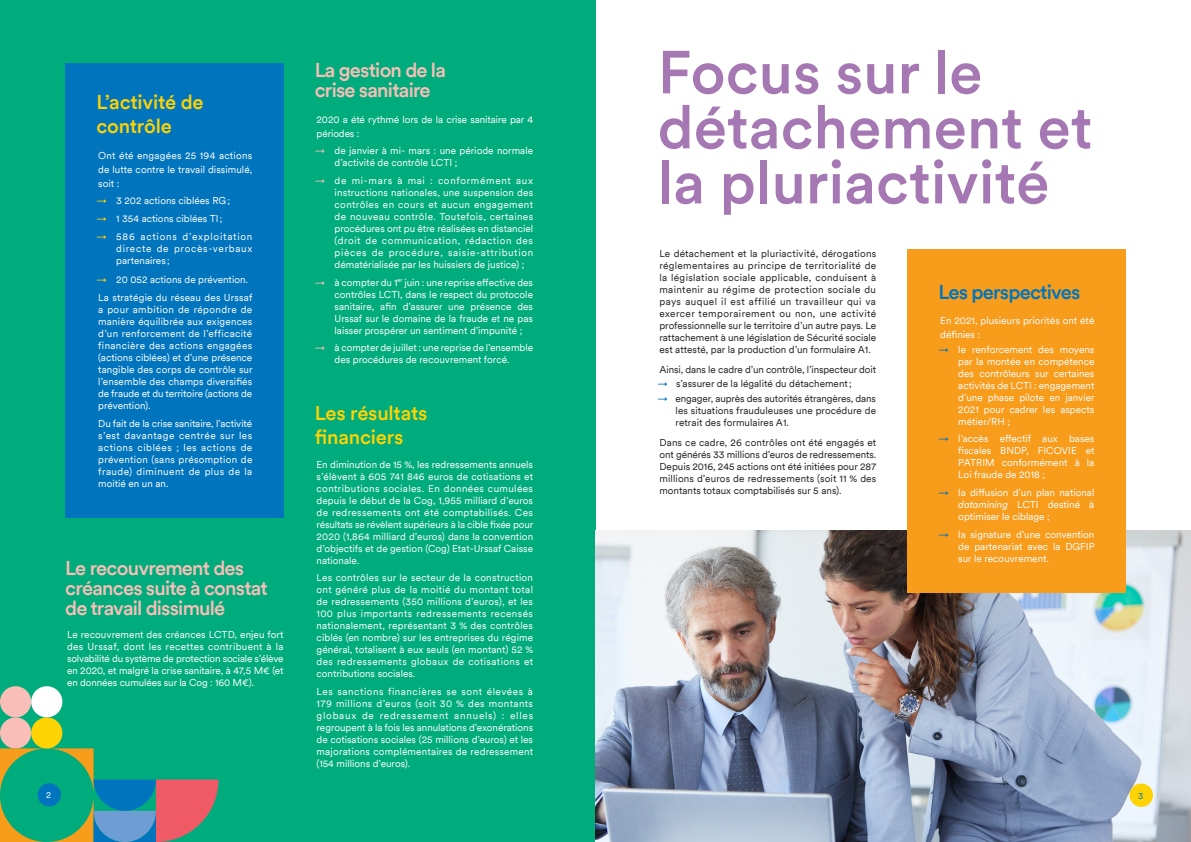
<style>
.page{position:relative;width:1191px;height:842px;background:#fff}
.page>*{position:absolute;margin:0;border:0;box-sizing:border-box;transform-origin:0 0}
.t1{font:500 60px/55px "Circular";color:#a577b3}
.Sous_titre{font:500 20px/20px "Circular";letter-spacing:-.04em;color:#f9beb7}
.Sous_titre-2{font:500 20px/24px "Circular";letter-spacing:-.01em;color:#fed304}
.Sous_titre-3{font:500 20px "Circular";letter-spacing:-.04em;color:#0075bd}
.Texte_à_puces{font:10px/12px "Circular";color:#fff;text-align:justify}
.Texte_à_puces-2{font:10px/12px "Circular";color:#231f20;text-align:justify}
.t2{font:9px "Circular";color:#fff}
.t3{font:9px "Circular";color:#0075bd}
.s1{color:#fed304}
.s2{color:#f9beb7}
.s3{color:#0075bd}
.s4{font-style:italic}
</style>
<div class="page">
<div style="left:0;top:0;width:595px;height:842px;background:#00ac7c"></div>
<img style="left:595px;top:530px;width:596px;height:312px">
<div style="left:65px;top:63px;width:218px;height:455px;background:#0075bd"></div>
<div style="left:907px;top:249px;width:218px;height:344px;background:#f89c1c"></div>
<svg style="left:0;top:686px;width:218px;height:156px"></svg>
<div style="left:1129px;top:783px;width:24px;height:24px;background:#fed304;border-radius:12px"></div>
<p class="Sous_titre-2" style="left:96px;top:89px;width:109px">L’activité de contrôle</p>
<p class="Texte_à_puces" style="left:98px;top:148px;width:156px;line-height:14px">Ont été engagées 25 194 actions de lutte contre le travail dissimulé, soit :</p>
<p class="Texte_à_puces" style="left:96px;top:194px;width:135px"><span class="s1">→</span> 3 202 actions ciblées RG;</p>
<p class="Texte_à_puces" style="left:96px;top:212px;width:127px"><span class="s1">→</span> 1 354 actions ciblées TI;</p>
<p class="Texte_à_puces" style="left:116px;top:230px;width:138px;text-indent:-20px"><span class="s1">→</span> 586 actions d’exploitation directe de procès-verbaux partenaires ;</p>
<p class="Texte_à_puces" style="left:96px;top:273px;width:153px"><span class="s1">→</span> 20 052 actions de prévention.</p>
<p class="Texte_à_puces" style="left:98px;top:291px;width:156px">La stratégie du réseau des Urssaf a pour ambition de répondre de manière équilibrée aux exigences d’un renforcement de l’efficacité financière des actions engagées (actions ciblées) et d’une présence tangible des corps de contrôle sur l’ensemble des champs diversifiés de fraude et du territoire (actions de prévention).</p>
<p class="Texte_à_puces" style="left:98px;top:417px;width:156px">Du fait de la crise sanitaire, l’activité s’est davantage centrée sur les actions ciblées ; les actions de prévention (sans présomption de fraude) diminuent de plus de la moitié en un an.</p>
<p class="Sous_titre" style="left:65px;top:557px;width:204px">Le recouvrement des créances suite à constat de travail dissimulé</p>
<p class="Texte_à_puces" style="left:67px;top:628px;width:218px">Le recouvrement des créances LCTD, enjeu fort des Urssaf, dont les recettes contribuent à la solvabilité du système de protection sociale s’élève en 2020, et malgré la crise sanitaire, à 47,5 M€ (et en données cumulées sur la Cog : 160 M€).</p>
<p class="t2" style="left:46px;top:789px;width:6px">2</p>
<p class="Sous_titre" style="left:315px;top:59px;width:133px">La gestion de la crise sanitaire</p>
<p class="Texte_à_puces" style="left:316px;top:112px;width:218px;line-height:14px">2020 a été rythmé lors de la crise sanitaire par 4 périodes :</p>
<p class="Texte_à_puces" style="left:334px;top:144px;width:200px;text-indent:-20px"><span class="s2">→</span> de janvier à mi- mars : une période normale d’activité de contrôle LCTI ;</p>
<p class="Texte_à_puces" style="left:334px;top:174px;width:200px;text-indent:-20px"><span class="s2">→</span> de mi-mars à mai : conformément aux instructions nationales, une suspension des contrôles en cours et aucun engagement de nouveau contrôle. Toutefois, certaines procédures ont pu être réalisées en distanciel (droit de communication, rédaction des pièces de procédure, saisie-attribution dématérialisée par les huissiers de justice) ;</p>
<p class="Texte_à_puces" style="left:334px;top:276px;width:200px;text-indent:-20px"><span class="s2">→</span> à compter du 1<sup>er</sup> juin : une reprise effective des contrôles LCTI, dans le respect du protocole sanitaire, afin d’assurer une présence des Urssaf sur le domaine de la fraude et ne pas laisser prospérer un sentiment d’impunité ;</p>
<p class="Texte_à_puces" style="left:315px;top:341px;width:220px;text-align:center"><span class="s2">→</span> à compter de juillet : une reprise de l’ensemble des procédures de recouvrement forcé.</p>
<p class="Sous_titre-2" style="left:315px;top:400px;width:114px">Les résultats financiers</p>
<p class="Texte_à_puces" style="left:316px;top:458px;width:218px">En diminution de 15 %, les redressements annuels s’élèvent à 605 741 846 euros de cotisations et contributions sociales. En données cumulées depuis le début de la Cog, 1,955 milliard d’euros de redressements ont été comptabilisés. Ces résultats se révèlent supérieurs à la cible fixée pour 2020 (1,864 milliard d’euros) dans la convention d’objectifs et de gestion (Cog) Etat-Urssaf Caisse nationale.</p>
<p class="Texte_à_puces" style="left:316px;top:571px;width:218px">Les contrôles sur le secteur de la construction ont généré plus de la moitié du montant total de redressements (350 millions d’euros), et les 100 plus importants redressements recensés nationalement, représentant 3 % des contrôles ciblés (en nombre) sur les entreprises du régime général, totalisent à eux seuls (en montant) 52 % des redressements globaux de cotisations et contributions sociales.</p>
<p class="Texte_à_puces" style="left:316px;top:685px;width:218px">Les sanctions financières se sont élevées à 179 millions d’euros (soit 30 % des montants globaux de redressement annuels) : elles regroupent à la fois les annulations d’exonérations de cotisations sociales (25 millions d’euros) et les majorations complémentaires de redressement (154 millions d’euros).</p>
<p class="t1" style="left:657px;top:42px;width:326px">Focus sur le</p>
<p class="t1" style="left:657px;top:97px;width:436px">détachement et la pluriactivité</p>
<p class="Texte_à_puces-2" style="left:659px;top:247px;width:218px">Le détachement et la pluriactivité, dérogations réglementaires au principe de territorialité de la législation sociale applicable, conduisent à maintenir au régime de protection sociale du pays auquel il est affilié un travailleur qui va exercer temporairement ou non, une activité professionnelle sur le territoire d’un autre pays. Le rattachement à une législation de Sécurité sociale est attesté, par la production d’un formulaire A1.</p>
<p class="Texte_à_puces-2" style="left:659px;top:363px;width:218px">Ainsi, dans le cadre d’un contrôle, l’inspecteur doit</p>
<p class="Texte_à_puces-2" style="left:657px;top:377px;width:196px"><span class="s3">→</span> s’assurer de la légalité du détachement;</p>
<p class="Texte_à_puces-2" style="left:675px;top:392px;width:202px;text-indent:-18px"><span class="s3">→</span> engager, auprès des autorités étrangères, dans les situations frauduleuses une procédure de retrait des formulaires A1.</p>
<p class="Texte_à_puces-2" style="left:659px;top:436px;width:218px">Dans ce cadre, 26 contrôles ont été engagés et ont générés 33 millions d’euros de redressements.<br>Depuis 2016, 245 actions ont été initiées pour 287 millions d’euros de redressements (soit 11 % des montants totaux comptabilisés sur 5 ans).</p>
<p class="Sous_titre-3" style="left:938px;top:278px;width:143px">Les perspectives</p>
<p class="Texte_à_puces" style="left:940px;top:313px;width:156px;line-height:14px">En 2021, plusieurs priorités ont été définies :</p>
<p class="Texte_à_puces" style="left:958px;top:343px;width:138px;text-indent:-20px"><span class="s3">→</span> le renforcement des moyens par la montée en compétence des contrôleurs sur certaines activités de LCTI : engagement d’une phase pilote en janvier 2021 pour cadrer les aspects métier/RH ;</p>
<p class="Texte_à_puces" style="left:958px;top:432px;width:138px;text-indent:-20px"><span class="s3">→</span> l’accès effectif aux bases fiscales BNDP, FICOVIE et PATRIM conformément à la Loi fraude de 2018 ;</p>
<p class="Texte_à_puces" style="left:958px;top:486px;width:138px;text-indent:-20px"><span class="s3">→</span> la diffusion d’un plan national <span class="s4">datamining</span> LCTI destiné à optimiser le ciblage ;</p>
<p class="Texte_à_puces" style="left:958px;top:528px;width:138px;text-indent:-20px"><span class="s3">→</span> la signature d’une convention de partenariat avec la DGFIP sur le recouvrement.</p>
<p class="t3" style="left:1138px;top:789px;width:7px">3</p>
</div>
